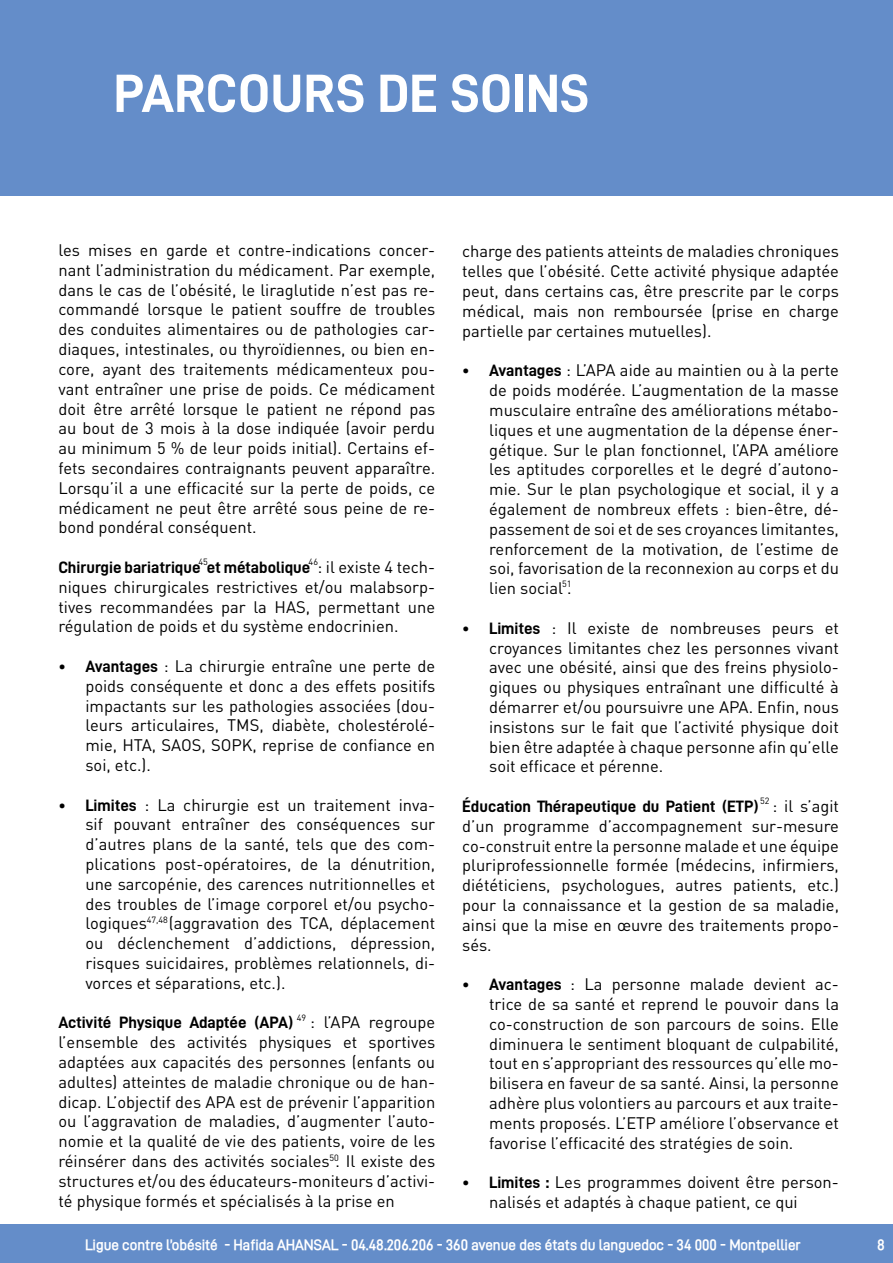
<style>
.page{position:relative;width:893px;height:1263px;background:#fff}
.page>*{position:absolute;margin:0;border:0;box-sizing:border-box;transform-origin:0 0}
.t1{font:54px "D DIN PRO Bold";color:#fff}
.t2{font:16.5px/19.8px "DIN Pro";color:#000;text-align:justify}
.t3{font:16.5px "D DIN PRO Bold";color:#000}
.t4{font:700 15px "D DIN PRO Semi";color:#fff}
.t5{font:9px "DIN Pro";color:#000}
.s1{font-family:"DIN Pro"}
.s2{font-family:"D DIN PRO Bold"}
</style>
<div class="page">
<div style="left:0;top:0;width:893px;height:196px;background:#648dc9"></div>
<div style="left:0;top:1225px;width:893px;height:38px;background:#648dc9"></div>
<h1 class="t1" style="left:113px;top:63px;width:477px">PARCOURS DE SOINS</h1>
<p class="t2" style="left:58px;top:239px;width:378px">les mises en garde et contre-indications concer&shy;nant l’administration du médicament. Par exemple, dans le cas de l’obésité, le liraglutide n’est pas re&shy;commandé lorsque le patient souffre de troubles des conduites alimentaires ou de pathologies car&shy;diaques, intestinales, ou thyroïdiennes, ou bien en&shy;core, ayant des traitements médicamenteux pou&shy;vant entraîner une prise de poids. Ce médicament doit être arrêté lorsque le patient ne répond pas au bout de 3 mois à la dose indiquée (avoir perdu au minimum 5 % de leur poids initial). Certains ef&shy;fets secondaires contraignants peuvent apparaître.<br>Lorsqu’il a une efficacité sur la perte de poids, ce médicament ne peut être arrêté sous peine de re&shy;bond pondéral conséquent.</p>
<p class="t3" style="left:58px;top:558px;width:378px">Chirurgie bariatrique et métabolique <span class="s1">: il existe 4 tech-</span></p>
<p class="t2" style="left:58px;top:575px;width:378px">niques chirurgicales restrictives et/ou malabsorp&shy;tives recommandées par la HAS, permettant une régulation de poids et du système endocrinien.</p>
<p class="t2" style="left:85px;top:654px;width:351px;text-indent:-27px"><span class="s2">• Avantages</span> : La chirurgie entraîne une perte de poids conséquente et donc a des effets positifs impactants sur les pathologies associées (dou&shy;leurs articulaires, TMS, diabète, cholestérolé&shy;mie, HTA, SAOS, SOPK, reprise de confiance en soi, etc.).</p>
<p class="t2" style="left:85px;top:793px;width:351px;text-indent:-27px"><span class="s2">• Limites</span> : La chirurgie est un traitement inva&shy;sif pouvant entraîner des conséquences sur d’autres plans de la santé, tels que des com&shy;plications post-opératoires, de la dénutrition, une sarcopénie, des carences nutritionnelles et des troubles de l’image corporel et/ou psycho&shy;logiques</p>
<p class="t5" style="left:198px;top:554px;width:11px">45</p>
<p class="t5" style="left:309px;top:554px;width:11px">46</p>
<p class="t2" style="left:85px;top:912px;width:351px;text-indent:83px">(aggravation des TCA, déplacement ou déclenchement d’addictions, dépression, risques suicidaires, problèmes relationnels, di&shy;vorces et séparations, etc.).</p>
<p class="t3" style="left:58px;top:1013px;width:378px">Activité Physique Adaptée (APA) <span class="s1">: l’APA regroupe</span></p>
<p class="t2" style="left:58px;top:1031px;width:378px">l’ensemble des activités physiques et sportives adaptées aux capacités des personnes (enfants ou adultes) atteintes de maladie chronique ou de han&shy;dicap. L’objectif des APA est de prévenir l’apparition ou l’aggravation de maladies, d’augmenter l’auto&shy;nomie et la qualité de vie des patients, voire de les réinsérer dans des activités sociales . Il existe des structures et/ou des éducateurs-moniteurs d’activi&shy;té physique formés et spécialisés à la prise en</p>
<p class="t5" style="left:147px;top:912px;width:23px">47,48</p>
<p class="t5" style="left:297px;top:1011px;width:11px">49</p>
<p class="t5" style="left:330px;top:1150px;width:11px">50</p>
<p class="t2" style="left:462px;top:240px;width:378px">charge des patients atteints de maladies chroniques telles que l’obésité. Cette activité physique adaptée peut, dans certains cas, être prescrite par le corps médical, mais non remboursée (prise en charge partielle par certaines mutuelles).</p>
<p class="t2" style="left:489px;top:359px;width:351px;text-indent:-27px"><span class="s2">• Avantages</span> : L’APA aide au maintien ou à la perte de poids modérée. L’augmentation de la masse musculaire entraîne des améliorations métabo&shy;liques et une augmentation de la dépense éner&shy;gétique. Sur le plan fonctionnel, l’APA améliore les aptitudes corporelles et le degré d’autono&shy;mie. Sur le plan psychologique et social, il y a également de nombreux effets : bien-être, dé&shy;passement de soi et de ses croyances limitantes, renforcement de la motivation, de l’estime de soi, favorisation de la reconnexion au corps et du lien social .</p>
<p class="t2" style="left:489px;top:616px;width:351px;text-indent:-27px"><span class="s2">• Limites</span> : Il existe de nombreuses peurs et croyances limitantes chez les personnes vivant avec une obésité, ainsi que des freins physiolo&shy;giques ou physiques entraînant une difficulté à démarrer et/ou poursuivre une APA. Enfin, nous insistons sur le fait que l’activité physique doit bien être adaptée à chaque personne afin qu’elle soit efficace et pérenne.</p>
<p class="t3" style="left:462px;top:797px;width:378px">Éducation Thérapeutique du Patient (ETP) <span class="s1">: il s’agit</span></p>
<p class="t2" style="left:462px;top:814px;width:378px">d’un programme d’accompagnement sur-mesure co-construit entre la personne malade et une équipe pluriprofessionnelle formée (médecins, infirmiers, diététiciens, psychologues, autres patients, etc.) pour la connaissance et la gestion de sa maladie, ainsi que la mise en œuvre des traitements propo&shy;sés.</p>
<p class="t2" style="left:489px;top:973px;width:351px;text-indent:-27px"><span class="s2">• Avantages</span> : La personne malade devient ac&shy;trice de sa santé et reprend le pouvoir dans la co-construction de son parcours de soins. Elle diminuera le sentiment bloquant de culpabilité, tout en s’appropriant des ressources qu’elle mo&shy;bilisera en faveur de sa santé. Ainsi, la personne adhère plus volontiers au parcours et aux traite&shy;ments proposés. L’ETP améliore l’observance et favorise l’efficacité des stratégies de soin.</p>
<p class="t2" style="left:489px;top:1171px;width:351px;text-indent:-27px"><span class="s2">• Limites :</span> Les programmes doivent être person&shy;nalisés et adaptés à chaque patient, ce qui</p>
<p class="t5" style="left:562px;top:577px;width:11px">51</p>
<p class="t5" style="left:760px;top:793px;width:11px">52</p>
<p class="t4" style="left:85px;top:1236px;width:717px">Ligue contre l’obésité - Hafida AHANSAL - 04.48.206.206 - 360 avenue des états du languedoc - 34 000 - Montpellier</p>
<p class="t4" style="left:877px;top:1236px;width:9px">8</p>
</div>
